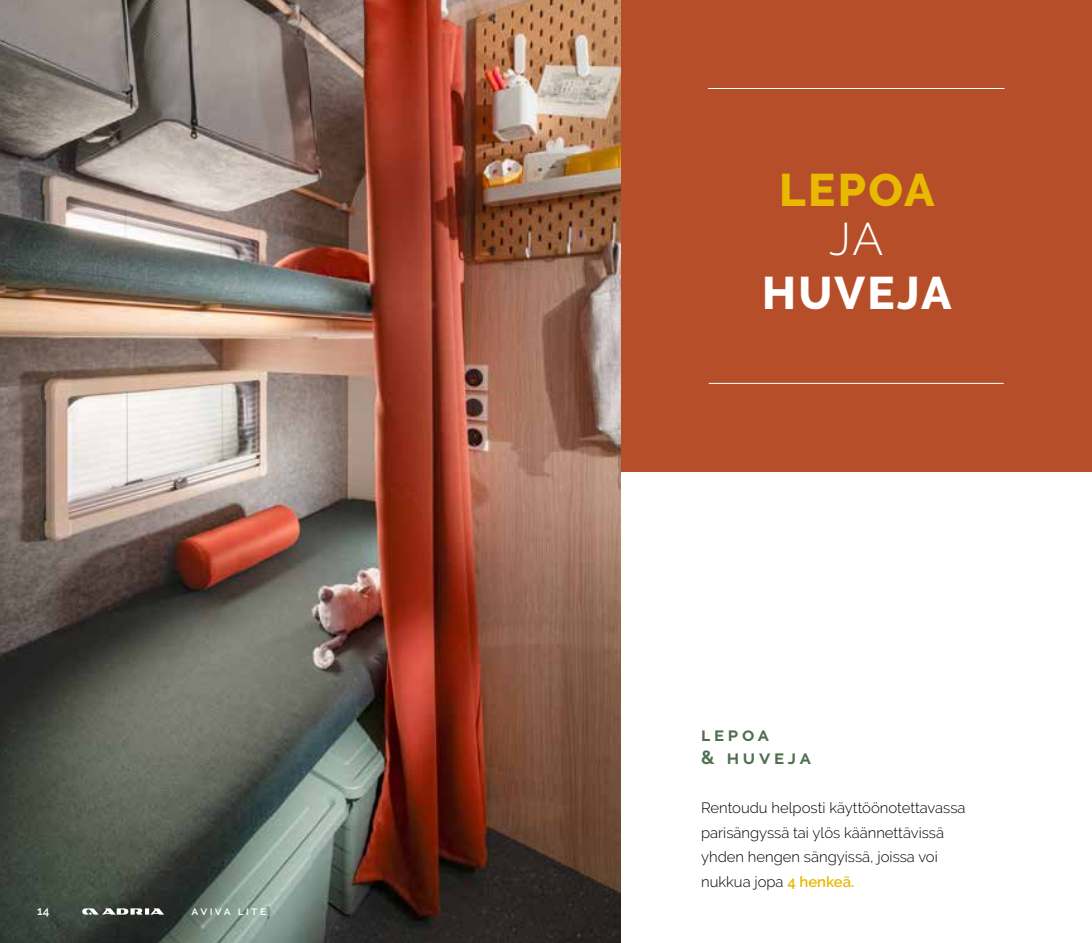
<style>
.page{position:relative;width:1092px;height:943px;background:#fff}
.page>*{position:absolute;margin:0;border:0;box-sizing:border-box;transform-origin:0 0}
.t1{font:800 45.5px "Raleway";letter-spacing:.05em;color:#fff}
.t2{font:800 45.5px "Raleway";letter-spacing:.05em;color:#e8b900}
.t3{font:300 45.5px "Raleway";color:#fff}
.t4{font:700 18.9px/22.8px "Raleway";letter-spacing:.2em;color:#4e7050}
.t5{font:300 14.88px/24.5px "Raleway";color:#000}
.t6{font:600 11.72px "Raleway";letter-spacing:.2em;color:#fff}
.s1{font-weight:600;color:#e8b900}
</style>
<div class="page">
<div style="left:620px;top:0;width:471px;height:471px;background:#b64f29"></div>
<hr style="left:708px;top:88px;width:296px;height:1px;background:#fff">
<hr style="left:708px;top:383px;width:295px;height:1px;background:#fff">
<img style="left:0;top:0;width:620px;height:943px">
<svg style="left:82px;top:908px;width:82px;height:6px"></svg>
<p class="t6" style="left:37px;top:903px;width:14px">14</p>
<p class="t6" style="left:192px;top:903px;width:76px">aviva lite</p>
<h1 class="t2" style="left:779px;top:164px;width:157px">LEPOA</h1>
<h1 class="t3" style="left:829px;top:212px;width:56px">JA</h1>
<h1 class="t1" style="left:762px;top:267px;width:191px">HUVEJA</h1>
<p class="t4" style="left:701px;top:723px;width:111px">lepoa<br>&amp; huveja</p>
<p class="t5" style="left:701px;top:795px;width:266px">Rentoudu helposti käyttöönotettavassa parisängyssä tai ylös käännettävissä yhden hengen sängyissä, joissa voi nukkua jopa <span class="s1">4 henkeä.</span></p>
</div>
